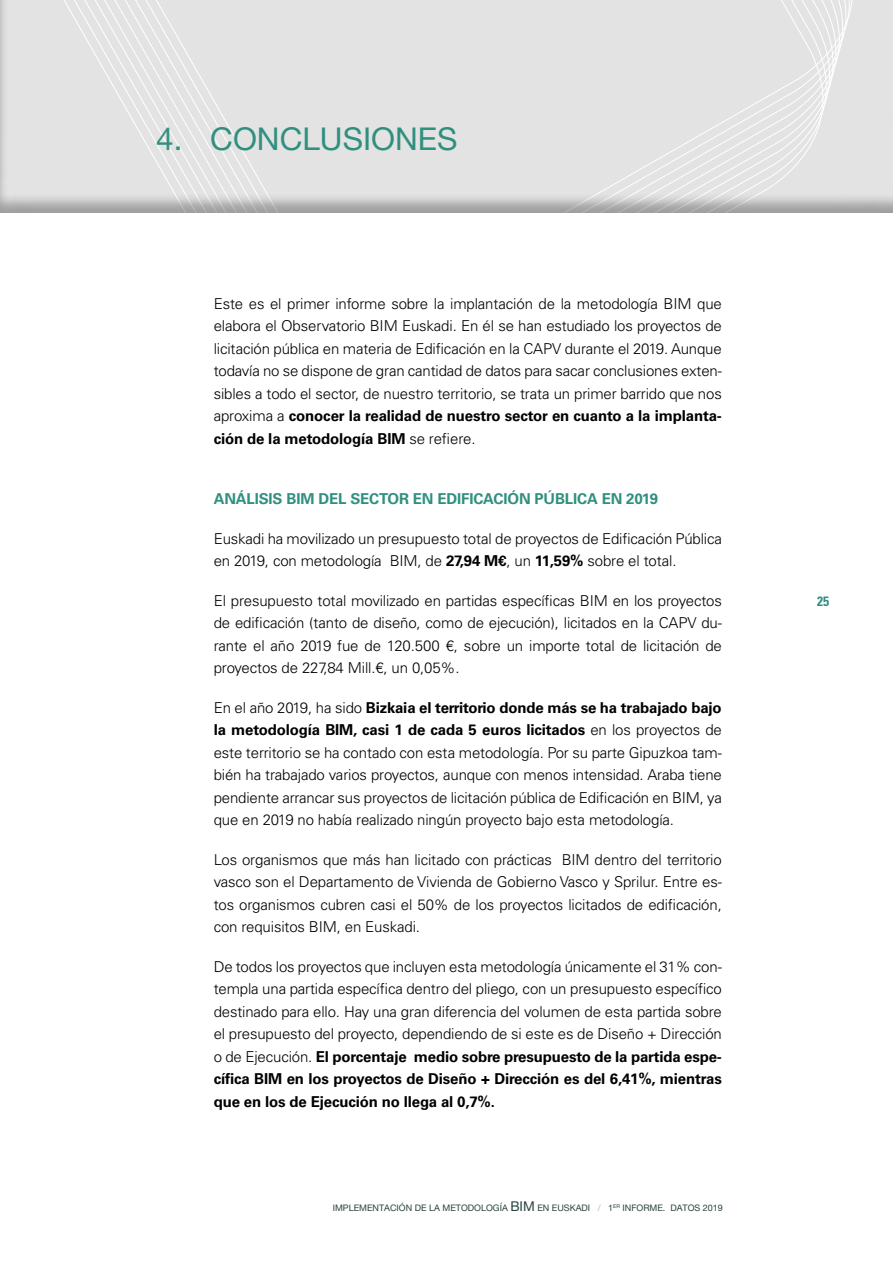
<style>
.page{position:relative;width:893px;height:1263px;background:#fff}
.page>*{position:absolute;margin:0;border:0;box-sizing:border-box;transform-origin:0 0}
.t1{font:31.5px "Helvetica Neue LT Pro";color:#30907f}
.t2{font:300 15px/22.5px "Univers LT Std";letter-spacing:-.01em;color:#000;text-align:justify}
.t3{font:700 15px "Univers LT Std";letter-spacing:-.01em;color:#30907f}
.t4{font:700 condensed 13.5px "Univers LT Std";color:#30907f}
.t5{font:9px "Helvetica Neue LT Pro";color:#2a443f}
.s1{font-weight:700}
.s2{font-size:13.5px}
.s3{color:#b6b9b7}
</style>
<div class="page">
<div style="left:0;top:0;width:893px;height:224px;background:#000;opacity:.3"></div>
<h1 class="t1" style="left:156px;top:120px;width:303px">4. CONCLUSIONES</h1>
<p class="t2" style="left:214px;top:292px;width:510px">Este es el primer informe sobre la implantación de la metodología BIM que elabora el Observatorio BIM Euskadi. En él se han estudiado los proyectos de licitación pública en materia de Edificación en la CAPV durante el 2019. Aunque todavía no se dispone de gran cantidad de datos para sacar conclusiones exten&shy;sibles a todo el sector, de nuestro territorio, se trata un primer barrido que nos aproxima a <span class="s1">conocer la realidad de nuestro sector en cuanto a la implanta&shy;ción de la metodología BIM</span> se refiere.</p>
<p class="t3" style="left:214px;top:490px;width:446px">ANÁLISIS BIM DEL SECTOR EN EDIFICACIÓN PÚBLICA EN 2019</p>
<p class="t2" style="left:214px;top:527px;width:510px">Euskadi ha movilizado un presupuesto total de proyectos de Edificación Pública en 2019, con metodología BIM, de <span class="s1">27,94 M€</span>, un <span class="s1">11,59%</span> sobre el total.</p>
<p class="t2" style="left:214px;top:589px;width:510px">El presupuesto total movilizado en partidas específicas BIM en los proyectos de edificación (tanto de diseño, como de ejecución), licitados en la CAPV du&shy;rante el año 2019 fue de 120.500 €, sobre un importe total de licitación de proyectos de 227,84 Mill.€, un 0,05%.</p>
<p class="t2" style="left:214px;top:696px;width:510px">En el año 2019, ha sido <span class="s1">Bizkaia el territorio donde más se ha trabajado bajo la metodología BIM, casi 1 de cada 5 euros licitados</span> en los proyectos de este territorio se ha contado con esta metodología. Por su parte Gipuzkoa tam&shy;bién ha trabajado varios proyectos, aunque con menos intensidad. Araba tiene pendiente arrancar sus proyectos de licitación pública de Edificación en BIM, ya que en 2019 no había realizado ningún proyecto bajo esta metodología.</p>
<p class="t2" style="left:214px;top:848px;width:510px">Los organismos que más han licitado con prácticas BIM dentro del territorio vasco son el Departamento de Vivienda de Gobierno Vasco y Sprilur. Entre es&shy;tos organismos cubren casi el 50% de los proyectos licitados de edificación, con requisitos BIM, en Euskadi.</p>
<p class="t2" style="left:214px;top:955px;width:510px">De todos los proyectos que incluyen esta metodología únicamente el 31% con&shy;templa una partida específica dentro del pliego, con un presupuesto específico destinado para ello. Hay una gran diferencia del volumen de esta partida sobre el presupuesto del proyecto, dependiendo de si este es de Diseño + Dirección o de Ejecución. <span class="s1">El porcentaje medio sobre presupuesto de la partida espe&shy;cífica BIM en los proyectos de Diseño + Dirección es del 6,41%, mientras que en los de Ejecución no llega al 0,7%.</span></p>
<p class="t5" style="left:333px;top:1202px;width:392px">IMPLEMENTACIÓN DE LA METODOLOGÍA <span class="s2">BIM</span> EN EUSKADI <span class="s3">/</span> 1<sup>ER</sup> INFORME. DATOS 2019</p>
<p class="t4" style="left:817px;top:593px;width:13px">25</p>
</div>
